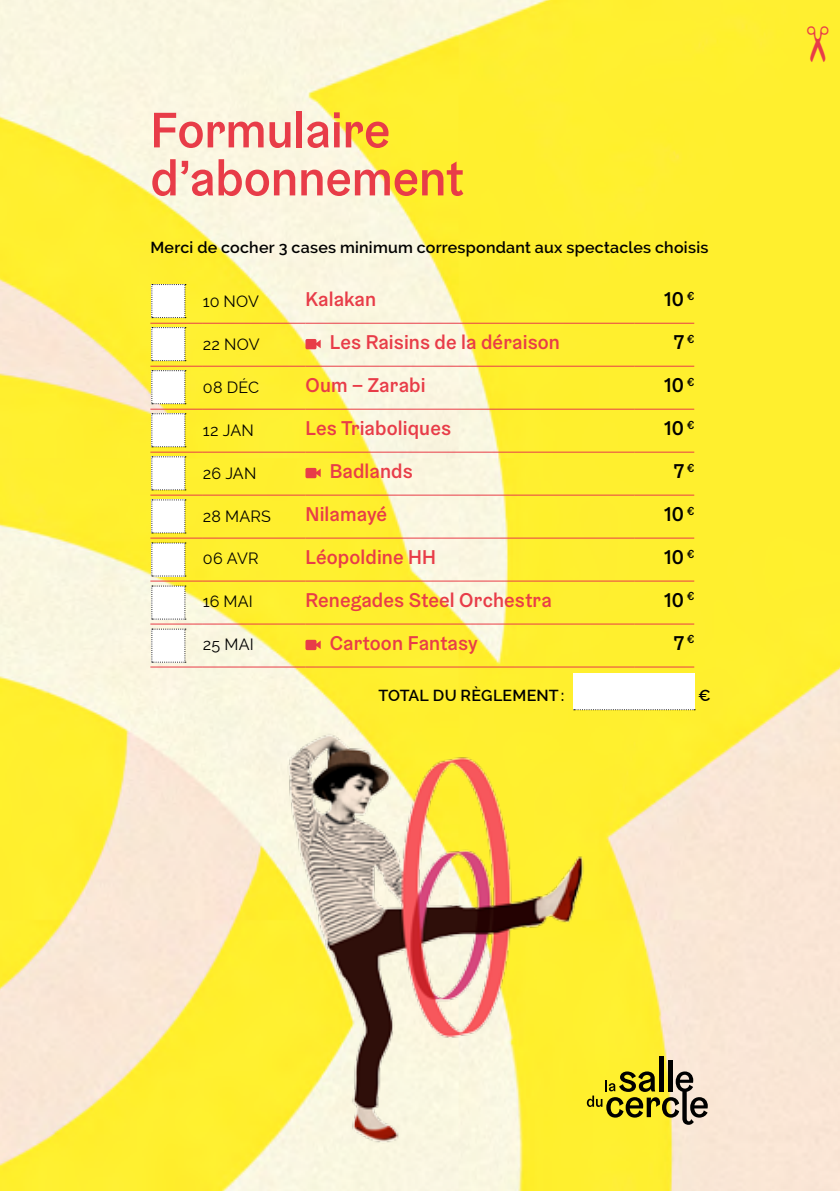
<style>
.page{position:relative;width:840px;height:1191px;background:#fff}
.page>*{position:absolute;margin:0;border:0;box-sizing:border-box;transform-origin:0 0}
.t1{font:500 50px/48px "Graebenbach";letter-spacing:-.005em;color:#e83c48}
.t2{font:500 20px "Graebenbach";letter-spacing:.005em;color:#e83c48}
.t3{font:500 20px "Graebenbach";letter-spacing:.01em;color:#000}
.t4{font:600 16px "Raleway";letter-spacing:.015em;color:#000}
.t5{font:16px "Raleway";letter-spacing:.01em;color:#000}
</style>
<div class="page">
<img style="left:0;top:0;width:839px;height:1191px">
<hr style="left:150px;top:323px;width:53px;height:1px;background:#e83c48">
<hr style="left:203px;top:323px;width:102px;height:1px;background:#e83c48">
<hr style="left:305px;top:323px;width:329px;height:1px;background:#e83c48">
<hr style="left:634px;top:323px;width:59px;height:1px;background:#e83c48">
<hr style="left:150px;top:366px;width:53px;height:1px;background:#e83c48">
<hr style="left:203px;top:366px;width:102px;height:1px;background:#e83c48">
<hr style="left:305px;top:366px;width:329px;height:1px;background:#e83c48">
<hr style="left:634px;top:366px;width:59px;height:1px;background:#e83c48">
<hr style="left:150px;top:409px;width:53px;height:1px;background:#e83c48">
<hr style="left:203px;top:409px;width:102px;height:1px;background:#e83c48">
<hr style="left:305px;top:409px;width:329px;height:1px;background:#e83c48">
<hr style="left:634px;top:409px;width:59px;height:1px;background:#e83c48">
<hr style="left:150px;top:451px;width:53px;height:1px;background:#e83c48">
<hr style="left:203px;top:451px;width:102px;height:1px;background:#e83c48">
<hr style="left:305px;top:451px;width:329px;height:1px;background:#e83c48">
<hr style="left:634px;top:451px;width:59px;height:1px;background:#e83c48">
<hr style="left:150px;top:494px;width:53px;height:1px;background:#e83c48">
<hr style="left:203px;top:494px;width:102px;height:1px;background:#e83c48">
<hr style="left:305px;top:494px;width:329px;height:1px;background:#e83c48">
<hr style="left:634px;top:494px;width:59px;height:1px;background:#e83c48">
<hr style="left:150px;top:537px;width:53px;height:1px;background:#e83c48">
<hr style="left:203px;top:537px;width:102px;height:1px;background:#e83c48">
<hr style="left:305px;top:537px;width:329px;height:1px;background:#e83c48">
<hr style="left:634px;top:537px;width:59px;height:1px;background:#e83c48">
<hr style="left:150px;top:580px;width:53px;height:1px;background:#e83c48">
<hr style="left:203px;top:580px;width:102px;height:1px;background:#e83c48">
<hr style="left:305px;top:580px;width:329px;height:1px;background:#e83c48">
<hr style="left:634px;top:580px;width:59px;height:1px;background:#e83c48">
<hr style="left:150px;top:623px;width:53px;height:1px;background:#e83c48">
<hr style="left:203px;top:623px;width:102px;height:1px;background:#e83c48">
<hr style="left:305px;top:623px;width:329px;height:1px;background:#e83c48">
<hr style="left:634px;top:623px;width:59px;height:1px;background:#e83c48">
<hr style="left:150px;top:666px;width:53px;height:1px;background:#e83c48">
<hr style="left:203px;top:666px;width:102px;height:1px;background:#e83c48">
<hr style="left:305px;top:666px;width:329px;height:1px;background:#e83c48">
<hr style="left:634px;top:666px;width:59px;height:1px;background:#e83c48">
<svg style="left:305px;top:339px;width:15px;height:10px"></svg>
<svg style="left:305px;top:468px;width:15px;height:10px"></svg>
<svg style="left:305px;top:640px;width:15px;height:10px"></svg>
<svg style="left:151px;top:284px;width:35px;height:34px"></svg>
<svg style="left:151px;top:456px;width:35px;height:34px"></svg>
<svg style="left:151px;top:370px;width:35px;height:34px"></svg>
<svg style="left:151px;top:542px;width:35px;height:34px"></svg>
<svg style="left:151px;top:327px;width:35px;height:34px"></svg>
<svg style="left:151px;top:499px;width:35px;height:34px"></svg>
<svg style="left:151px;top:413px;width:35px;height:34px"></svg>
<svg style="left:151px;top:585px;width:35px;height:34px"></svg>
<svg style="left:151px;top:628px;width:35px;height:34px"></svg>
<div style="left:573px;top:673px;width:121px;height:37px;background:#fff"></div>
<svg style="left:573px;top:709px;width:121px;height:1px"></svg>
<img style="left:268px;top:730px;width:367px;height:445px">
<div style="left:658px;top:1056px;width:5px;height:35px;background:#000"></div>
<svg style="left:667px;top:1060px;width:4px;height:11px"></svg>
<svg style="left:586px;top:1071px;width:121px;height:53px;background:#b0a440"></svg>
<svg style="left:806px;top:26px;width:22px;height:36px"></svg>
<h1 class="t1" style="left:150px;top:105px;width:315px">Formulaire d’abonnement</h1>
<p class="t4" style="left:150px;top:238px;width:559px">Merci de cocher 3 cases minimum correspondant aux spectacles choisis</p>
<p class="t5" style="left:203px;top:292px;width:58px">10 NOV</p>
<p class="t2" style="left:305px;top:287px;width:72px">Kalakan</p>
<p class="t3" style="left:663px;top:287px;width:32px">10 <sup>€</sup></p>
<p class="t5" style="left:203px;top:335px;width:58px">22 NOV</p>
<p class="t2" style="left:329px;top:330px;width:231px">Les Raisins de la déraison</p>
<p class="t3" style="left:673px;top:330px;width:22px">7 <sup>€</sup></p>
<p class="t5" style="left:203px;top:378px;width:58px">08 DÉC</p>
<p class="t2" style="left:305px;top:373px;width:122px">Oum – Zarabi</p>
<p class="t3" style="left:663px;top:373px;width:32px">10 <sup>€</sup></p>
<p class="t5" style="left:203px;top:420px;width:52px">12 JAN</p>
<p class="t2" style="left:305px;top:416px;width:147px">Les Triaboliques</p>
<p class="t3" style="left:663px;top:416px;width:32px">10 <sup>€</sup></p>
<p class="t5" style="left:203px;top:463px;width:55px">26 JAN</p>
<p class="t2" style="left:329px;top:459px;width:84px">Badlands</p>
<p class="t3" style="left:673px;top:459px;width:22px">7 <sup>€</sup></p>
<p class="t5" style="left:203px;top:506px;width:69px">28 MARS</p>
<p class="t2" style="left:305px;top:502px;width:83px">Nilamayé</p>
<p class="t3" style="left:663px;top:502px;width:32px">10 <sup>€</sup></p>
<p class="t5" style="left:203px;top:549px;width:57px">06 AVR</p>
<p class="t2" style="left:305px;top:544px;width:132px">Léopoldine HH</p>
<p class="t3" style="left:663px;top:544px;width:32px">10 <sup>€</sup></p>
<p class="t5" style="left:203px;top:592px;width:51px">16 MAI</p>
<p class="t2" style="left:305px;top:587px;width:248px">Renegades Steel Orchestra</p>
<p class="t3" style="left:663px;top:587px;width:32px">10 <sup>€</sup></p>
<p class="t5" style="left:203px;top:635px;width:52px">25 MAI</p>
<p class="t2" style="left:329px;top:630px;width:149px">Cartoon Fantasy</p>
<p class="t3" style="left:673px;top:630px;width:22px">7 <sup>€</sup></p>
<p class="t4" style="left:378px;top:686px;width:187px">TOTAL du règlem ent :</p>
<p class="t4" style="left:697px;top:686px;width:14px">€</p>
</div>
